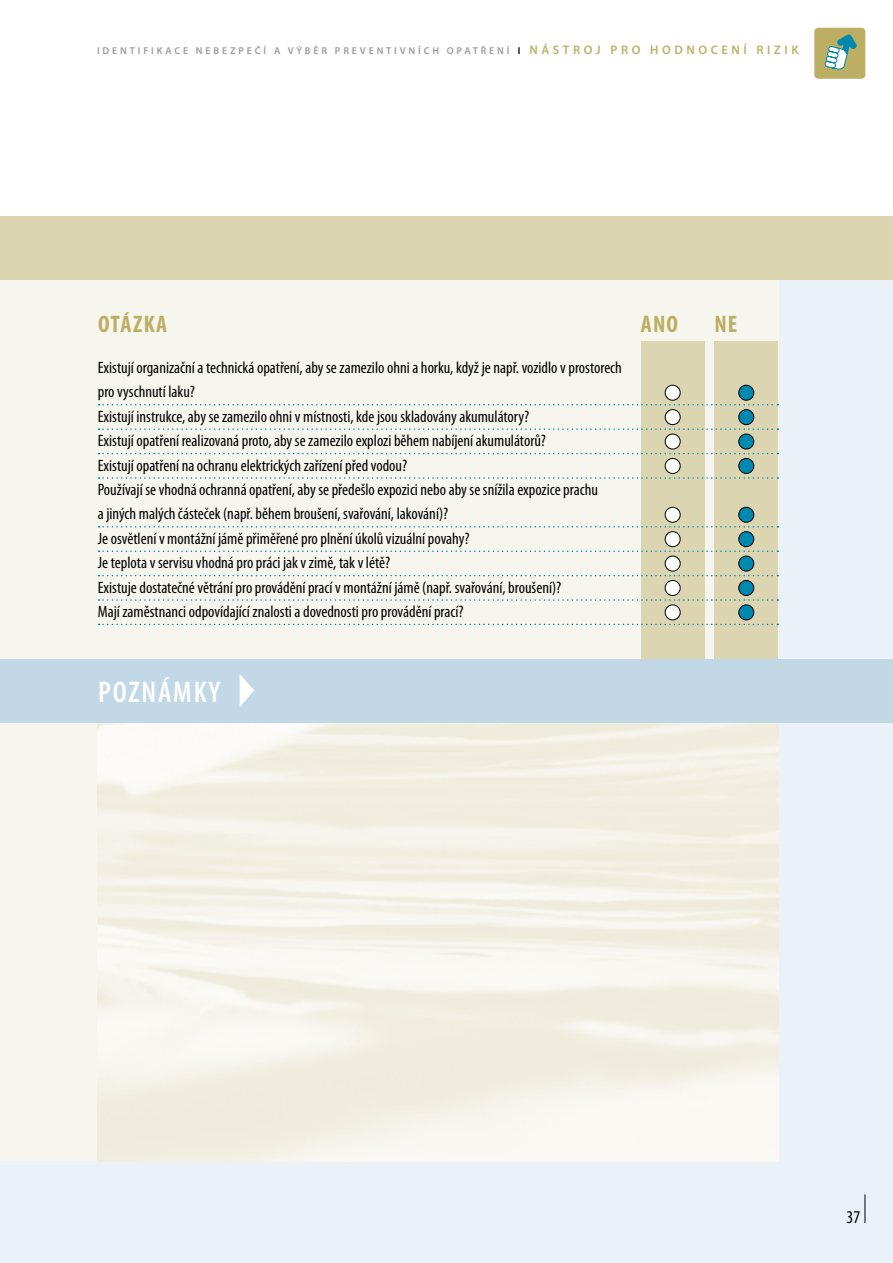
<style>
.page{position:relative;width:893px;height:1263px;background:#fff}
.page>*{position:absolute;margin:0;border:0;box-sizing:border-box;transform-origin:0 0}
.t1{font:600 condensed 30px "Myriad Pro";color:#fff}
.t2{font:700 condensed 24px "Myriad Pro";letter-spacing:.05em;color:#bcaf64}
.t3{font:condensed 18px "Myriad Pro";color:#000}
.t4{font:condensed 16.5px/24.5px "Myriad Pro";color:#000}
.t5{font:600 9.9px "Myriad Pro";letter-spacing:.285em;color:#9c9c9c}
.s1{color:#000}
.s2{font-size:12.45px;color:#bcaf64}
</style>
<div class="page">
<div style="left:0;top:276px;width:893px;height:987px;background:#ebf2f7"></div>
<div style="left:0;top:272px;width:778px;height:889px;background:#f7f6ee"></div>
<div style="left:641px;top:341px;width:64px;height:349px;background:#dcd5b1"></div>
<div style="left:714px;top:341px;width:64px;height:349px;background:#dcd5b1"></div>
<div style="left:0;top:216px;width:893px;height:64px;background:#dcd5b1"></div>
<svg style="left:99px;top:404px;width:679px;height:1px"></svg>
<svg style="left:99px;top:428px;width:679px;height:2px"></svg>
<svg style="left:99px;top:453px;width:679px;height:1px"></svg>
<svg style="left:99px;top:477px;width:679px;height:2px"></svg>
<svg style="left:99px;top:526px;width:679px;height:1px"></svg>
<svg style="left:99px;top:550px;width:679px;height:2px"></svg>
<svg style="left:99px;top:575px;width:679px;height:1px"></svg>
<svg style="left:99px;top:599px;width:679px;height:2px"></svg>
<svg style="left:99px;top:624px;width:679px;height:1px"></svg>
<div style="left:665px;top:385px;width:15px;height:15px;background:#fff;border-radius:50%"></div>
<div style="left:665px;top:385px;width:16px;height:16px;border:1px solid #000;border-radius:50%"></div>
<div style="left:739px;top:385px;width:15px;height:15px;background:#0089b0;border-radius:50%"></div>
<div style="left:738px;top:385px;width:16px;height:16px;border:1px solid #000;border-radius:50%"></div>
<div style="left:665px;top:410px;width:15px;height:15px;background:#fff;border-radius:50%"></div>
<div style="left:665px;top:409px;width:16px;height:16px;border:1px solid #000;border-radius:50%"></div>
<div style="left:739px;top:410px;width:15px;height:15px;background:#0089b0;border-radius:50%"></div>
<div style="left:738px;top:409px;width:16px;height:16px;border:1px solid #000;border-radius:50%"></div>
<div style="left:665px;top:434px;width:15px;height:15px;background:#fff;border-radius:50%"></div>
<div style="left:665px;top:434px;width:16px;height:15px;border:1px solid #000;border-radius:50%"></div>
<div style="left:739px;top:434px;width:15px;height:15px;background:#0089b0;border-radius:50%"></div>
<div style="left:738px;top:434px;width:16px;height:15px;border:1px solid #000;border-radius:50%"></div>
<div style="left:665px;top:458px;width:15px;height:15px;background:#fff;border-radius:50%"></div>
<div style="left:665px;top:458px;width:16px;height:16px;border:1px solid #000;border-radius:50%"></div>
<div style="left:739px;top:458px;width:15px;height:15px;background:#0089b0;border-radius:50%"></div>
<div style="left:738px;top:458px;width:16px;height:16px;border:1px solid #000;border-radius:50%"></div>
<div style="left:665px;top:507px;width:15px;height:15px;background:#fff;border-radius:50%"></div>
<div style="left:665px;top:507px;width:16px;height:16px;border:1px solid #000;border-radius:50%"></div>
<div style="left:739px;top:507px;width:15px;height:15px;background:#0089b0;border-radius:50%"></div>
<div style="left:738px;top:507px;width:16px;height:16px;border:1px solid #000;border-radius:50%"></div>
<div style="left:665px;top:532px;width:15px;height:15px;background:#fff;border-radius:50%"></div>
<div style="left:665px;top:531px;width:16px;height:16px;border:1px solid #000;border-radius:50%"></div>
<div style="left:739px;top:532px;width:15px;height:15px;background:#0089b0;border-radius:50%"></div>
<div style="left:738px;top:531px;width:16px;height:16px;border:1px solid #000;border-radius:50%"></div>
<div style="left:665px;top:556px;width:15px;height:15px;background:#fff;border-radius:50%"></div>
<div style="left:665px;top:556px;width:16px;height:15px;border:1px solid #000;border-radius:50%"></div>
<div style="left:739px;top:556px;width:15px;height:15px;background:#0089b0;border-radius:50%"></div>
<div style="left:738px;top:556px;width:16px;height:15px;border:1px solid #000;border-radius:50%"></div>
<div style="left:665px;top:580px;width:15px;height:15px;background:#fff;border-radius:50%"></div>
<div style="left:665px;top:580px;width:16px;height:16px;border:1px solid #000;border-radius:50%"></div>
<div style="left:739px;top:580px;width:15px;height:15px;background:#0089b0;border-radius:50%"></div>
<div style="left:738px;top:580px;width:16px;height:16px;border:1px solid #000;border-radius:50%"></div>
<div style="left:665px;top:605px;width:15px;height:15px;background:#fff;border-radius:50%"></div>
<div style="left:665px;top:604px;width:16px;height:16px;border:1px solid #000;border-radius:50%"></div>
<div style="left:739px;top:605px;width:15px;height:15px;background:#0089b0;border-radius:50%"></div>
<div style="left:738px;top:604px;width:16px;height:16px;border:1px solid #000;border-radius:50%"></div>
<img style="left:98px;top:722px;width:680px;height:439px">
<div style="left:0;top:659px;width:893px;height:63px;background:#c2d8e7"></div>
<svg style="left:240px;top:674px;width:14px;height:33px"></svg>
<svg style="left:865px;top:1194px;width:1px;height:29px"></svg>
<div style="left:814px;top:28px;width:51px;height:51px;background:#bcaf64;border-radius:4px"></div>
<svg style="left:824px;top:34px;width:32px;height:36px"></svg>
<p class="t5" style="left:97px;top:44px;width:703px">IDENTIFIKACE NEBEZPEČÍ A VÝBĚR PREVENTIVNÍCH OPATŘENÍ <span class="s1">I</span> <span class="s2">NÁSTROJ PRO HODNOCENÍ RIZIK</span></p>
<h2 class="t2" style="left:98px;top:309px;width:71px">Otázka</h2>
<h2 class="t2" style="left:641px;top:309px;width:39px">ANO</h2>
<h2 class="t2" style="left:714px;top:309px;width:25px">NE</h2>
<p class="t4" style="left:98px;top:355px;width:526px">Existují organizační a technická opatření, aby se zamezilo ohni a horku, když je např. vozidlo v prostorech pro vyschnutí laku?<br>Existují instrukce, aby se zamezilo ohni v místnosti, kde jsou skladovány akumulátory?<br>Existují opatření realizovaná proto, aby se zamezilo explozi během nabíjení akumulátorů?<br>Existují opatření na ochranu elektrických zařízení před vodou?<br>Používají se vhodná ochranná opatření, aby se předešlo expozici nebo aby se snížila expozice prachu<br>a jiných malých částeček (např. během broušení, svařování, lakování)?<br>Je osvětlení v montážní jámě přiměřené pro plnění úkolů vizuální povahy?<br>Je teplota v servisu vhodná pro práci jak v zimě, tak v létě?<br>Existuje dostatečné větrání pro provádění prací v montážní jámě (např. svařování, broušení)?<br>Mají zaměstnanci odpovídající znalosti a dovednosti pro provádění prací?</p>
<h1 class="t1" style="left:98px;top:674px;width:124px">POZNÁMKY</h1>
<p class="t3" style="left:846px;top:1206px;width:15px">37</p>
</div>
